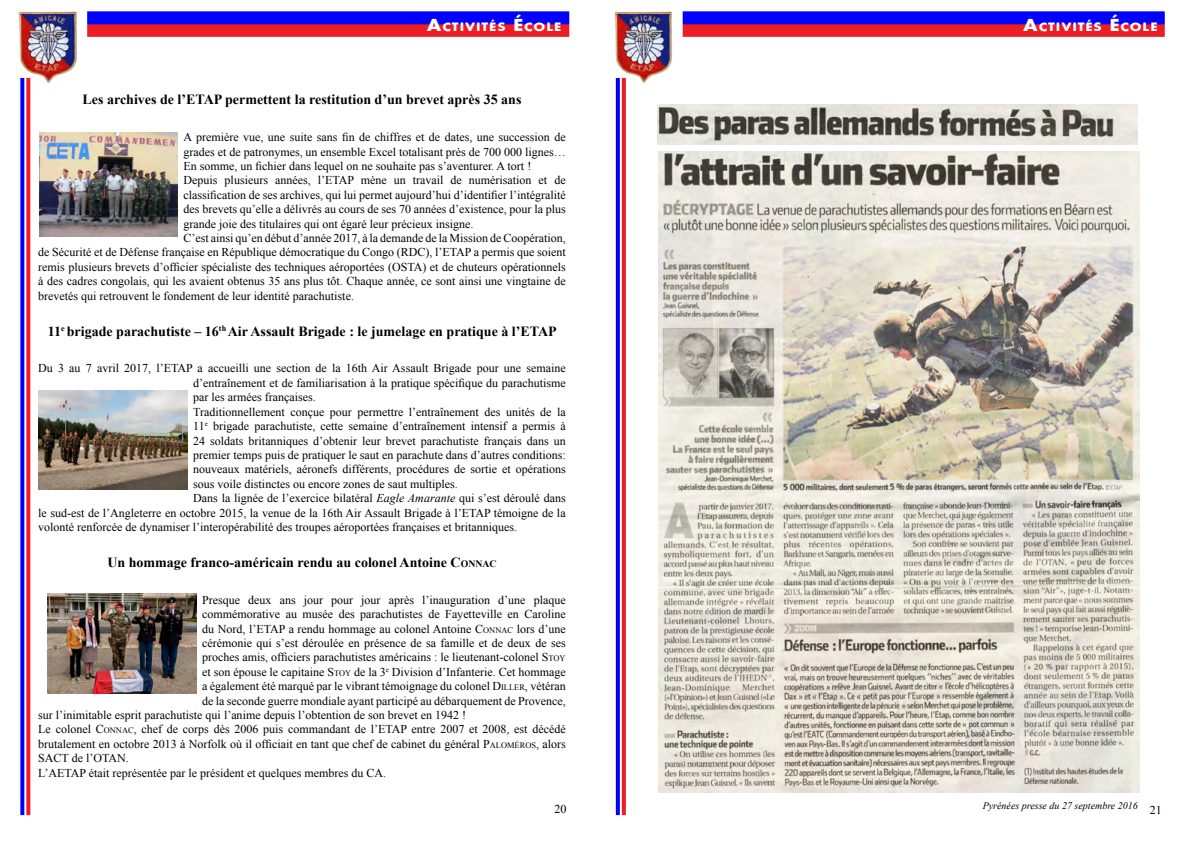
<style>
.page{position:relative;width:1191px;height:842px;background:#fff}
.page>*{position:absolute;margin:0;border:0;box-sizing:border-box;transform-origin:0 0}
.t1{font:700 14px "Times New Roman";color:#000}
.t2{font:700 12.6px "Futura Ext";letter-spacing:.07em;color:#fff}
.t3{font:12px "Times New Roman";color:#000}
.t4{font:italic 10px "Times New Roman";color:#000}
.s1{font-size:18px}
.s2{font-style:italic}
.s3{font-style:inherit}
.s4{font-size:9.8px}
.s5{font-size:8.4px}
</style>
<div class="page">
<img style="left:19px;top:11px;width:58px;height:72px">
<img style="left:614px;top:11px;width:58px;height:72px">
<div style="left:87px;top:24px;width:482px;height:13px;background:#ed1d24"></div>
<div style="left:87px;top:11px;width:482px;height:13px;background:#00f"></div>
<div style="left:682px;top:24px;width:482px;height:13px;background:#ed1d24"></div>
<div style="left:682px;top:11px;width:482px;height:13px;background:#00f"></div>
<svg style="left:26px;top:78px;width:4px;height:737px;background:#ee3037"></svg>
<svg style="left:20px;top:78px;width:4px;height:737px;background:#1616ff"></svg>
<svg style="left:622px;top:78px;width:4px;height:737px;background:#ed242b"></svg>
<svg style="left:616px;top:78px;width:4px;height:737px;background:#0909ff"></svg>
<img style="left:658px;top:105px;width:479px;height:40px">
<img style="left:658px;top:152px;width:481px;height:641px">
<img style="left:39px;top:132px;width:139px;height:104px">
<img style="left:38px;top:390px;width:150px;height:99px">
<img style="left:47px;top:594px;width:149px;height:99px">
<p class="t2" style="left:427px;top:19px;width:136px"><span class="s1">A</span>CTIVITÉS <span class="s1">é</span>COLE</p>
<p class="t1" style="left:83px;top:90px;width:440px">Les archives de l’ETAP permettent la restitution d’un brevet après 35 ans</p>
<p class="t3" style="left:184px;top:129px;width:383px">A première vue, une suite sans fin de chiffres et de dates, une succession de</p>
<p class="t3" style="left:184px;top:144px;width:383px">grades et de patronymes, un ensemble Excel totalisant près de 700 000 lignes…</p>
<p class="t3" style="left:184px;top:158px;width:349px">En somme, un fichier dans lequel on ne souhaite pas s’aventurer. A tort !</p>
<p class="t3" style="left:184px;top:172px;width:383px">Depuis plusieurs années, l’ETAP mène un travail de numérisation et de</p>
<p class="t3" style="left:184px;top:187px;width:383px">classification de ses archives, qui lui permet aujourd’hui d’identifier l’intégralité</p>
<p class="t3" style="left:184px;top:201px;width:383px">des brevets qu’elle a délivrés au cours de ses 70 années d’existence, pour la plus</p>
<p class="t3" style="left:184px;top:216px;width:291px">grande joie des titulaires qui ont égaré leur précieux insigne.</p>
<p class="t3" style="left:184px;top:230px;width:383px">C’est ainsi qu’en début d’année 2017, à la demande de la Mission de Coopération,</p>
<p class="t3" style="left:38px;top:244px;width:529px">de Sécurité et de Défense française en République démocratique du Congo (RDC), l’ETAP a permis que soient</p>
<p class="t3" style="left:38px;top:259px;width:529px">remis plusieurs brevets d’officier spécialiste des techniques aéroportées (OSTA) et de chuteurs opérationnels</p>
<p class="t3" style="left:38px;top:273px;width:529px">à des cadres congolais, qui les avaient obtenus 35 ans plus tôt. Chaque année, ce sont ainsi une vingtaine de</p>
<p class="t3" style="left:38px;top:288px;width:317px">brevetés qui retrouvent le fondement de leur identité parachutiste.</p>
<p class="t1" style="left:48px;top:321px;width:510px">11<sup>e</sup> brigade parachutiste – 16<sup>th</sup> Air Assault Brigade : le jumelage en pratique à l’ETAP</p>
<p class="t3" style="left:38px;top:360px;width:529px">Du 3 au 7 avril 2017, l’ETAP a accueilli une section de la 16th Air Assault Brigade pour une semaine</p>
<p class="t3" style="left:193px;top:375px;width:374px">d’entraînement et de familiarisation à la pratique spécifique du parachutisme</p>
<p class="t3" style="left:193px;top:389px;width:124px">par les armées françaises.</p>
<p class="t3" style="left:193px;top:404px;width:374px">Traditionnellement conçue pour permettre l’entraînement des unités de la</p>
<p class="t3" style="left:193px;top:418px;width:374px">11<sup>e</sup> brigade parachutiste, cette semaine d’entraînement intensif a permis à</p>
<p class="t3" style="left:193px;top:432px;width:374px">24 soldats britanniques d’obtenir leur brevet parachutiste français dans un</p>
<p class="t3" style="left:193px;top:447px;width:374px">premier temps puis de pratiquer le saut en parachute dans d’autres conditions:</p>
<p class="t3" style="left:193px;top:461px;width:374px">nouveaux matériels, aéronefs différents, procédures de sortie et opérations</p>
<p class="t3" style="left:193px;top:476px;width:266px">sous voile distinctes ou encore zones de saut multiples.</p>
<p class="t3" style="left:193px;top:490px;width:374px">Dans la lignée de l’exercice bilatéral <span class="s2">Eagle Amarante</span> qui s’est déroulé dans</p>
<p class="t3" style="left:38px;top:504px;width:529px">le sud-est de l’Angleterre en octobre 2015, la venue de la 16th Air Assault Brigade à l’ETAP témoigne de la</p>
<p class="t3" style="left:38px;top:519px;width:480px">volonté renforcée de dynamiser l’interopérabilité des troupes aéroportées françaises et britanniques.</p>
<p class="t1" style="left:107px;top:552px;width:390px">Un hommage franco-américain rendu au colonel Antoine <span class="s3">C</span><span class="s4">ONNAC</span></p>
<p class="t3" style="left:202px;top:592px;width:365px">Presque deux ans jour pour jour après l’inauguration d’une plaque</p>
<p class="t3" style="left:202px;top:606px;width:365px">commémorative au musée des parachutistes de Fayetteville en Caroline</p>
<p class="t3" style="left:202px;top:620px;width:365px">du Nord, l’ETAP a rendu hommage au colonel Antoine <span class="s3">C</span><span class="s5">ONNAC</span> lors d’une</p>
<p class="t3" style="left:202px;top:635px;width:365px">cérémonie qui s’est déroulée en présence de sa famille et de deux de ses</p>
<p class="t3" style="left:202px;top:649px;width:365px">proches amis, officiers parachutistes américains : le lieutenant-colonel <span class="s3">S</span> <span class="s5">TOY</span></p>
<p class="t3" style="left:202px;top:664px;width:365px">et son épouse le capitaine <span class="s3">S</span> <span class="s5">TOY</span> de la 3<sup>e</sup> Division d’Infanterie. Cet hommage</p>
<p class="t3" style="left:202px;top:678px;width:365px">a également été marqué par le vibrant témoignage du colonel <span class="s3">D</span><span class="s5">ILLER</span>, vétéran</p>
<p class="t3" style="left:202px;top:692px;width:365px">de la seconde guerre mondiale ayant participé au débarquement de Provence,</p>
<p class="t3" style="left:38px;top:707px;width:429px">sur l’inimitable esprit parachutiste qui l’anime depuis l’obtention de son brevet en 1942 !</p>
<p class="t3" style="left:38px;top:721px;width:529px">Le colonel <span class="s3">C</span><span class="s5">ONNAC</span>, chef de corps dès 2006 puis commandant de l’ETAP entre 2007 et 2008, est décédé</p>
<p class="t3" style="left:38px;top:736px;width:529px">brutalement en octobre 2013 à Norfolk où il officiait en tant que chef de cabinet du général <span class="s3">P</span><span class="s5">ALOMÉROS</span>, alors</p>
<p class="t3" style="left:38px;top:750px;width:92px">SACT de l’OTAN.</p>
<p class="t3" style="left:38px;top:764px;width:349px">L’AETAP était représentée par le président et quelques membres du CA.</p>
<p class="t3" style="left:554px;top:801px;width:13px">20</p>
<p class="t2" style="left:1023px;top:20px;width:136px"><span class="s1">A</span>CTIVITÉS <span class="s1">é</span>COLE</p>
<p class="t4" style="left:982px;top:799px;width:157px">Pyrénées presse du 27 septembre 2016</p>
<p class="t3" style="left:1149px;top:802px;width:13px">21</p>
</div>
